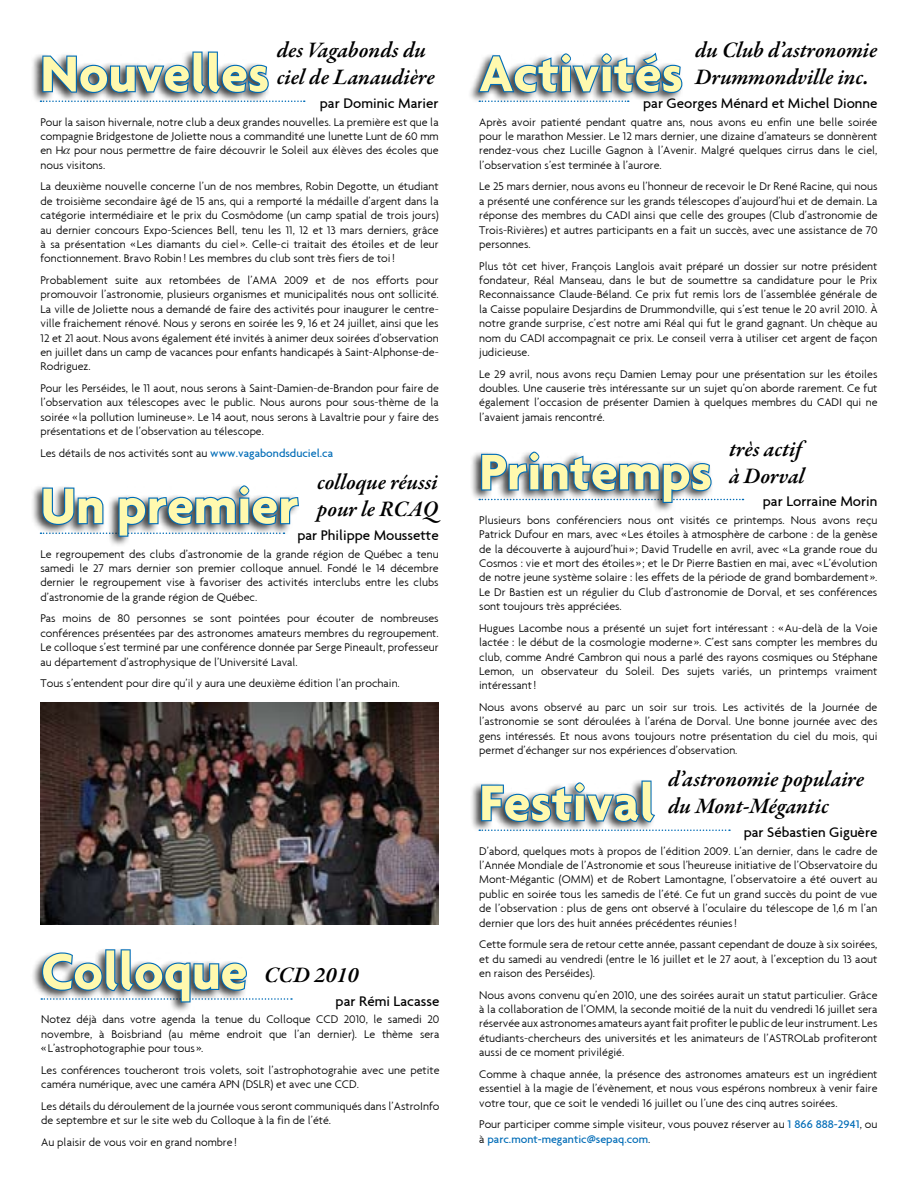
<style>
.page{position:relative;width:918px;height:1188px;background:#fff}
.page>*{position:absolute;margin:0;border:0;box-sizing:border-box;transform-origin:0 0}
.t1{font:700 54px "Agenda";color:#fff9ae}
.t2{font:italic 600 22.5px/27px "Garamond Premr Pro";color:#000}
.t3{font:500 15px "Agenda";color:#000}
.t4{font:300 12px/14.4px "Agenda";color:#000;text-align:justify}
.s1{font-weight:500;color:#006cb7}
</style>
<div class="page">
<div style="left:31px;top:50px;width:239px;height:53px;background:#000;opacity:.75"></div>
<svg style="left:41px;top:50px;width:229px;height:45px"></svg>
<div style="left:467px;top:50px;width:216px;height:53px;background:#000;opacity:.75"></div>
<svg style="left:476px;top:50px;width:207px;height:44px"></svg>
<svg style="left:40px;top:101px;width:265px;height:1px"></svg>
<svg style="left:479px;top:101px;width:150px;height:1px"></svg>
<div style="left:470px;top:450px;width:243px;height:63px;background:#000;opacity:.75"></div>
<svg style="left:479px;top:450px;width:264px;height:54px"></svg>
<div style="left:31px;top:484px;width:269px;height:63px;background:#000;opacity:.75"></div>
<svg style="left:40px;top:484px;width:260px;height:54px"></svg>
<img style="left:40px;top:702px;width:399px;height:223px">
<div style="left:31px;top:948px;width:217px;height:64px;background:#000;opacity:.75"></div>
<svg style="left:41px;top:948px;width:251px;height:56px"></svg>
<div style="left:470px;top:779px;width:186px;height:53px;background:#000;opacity:.75"></div>
<svg style="left:480px;top:779px;width:176px;height:45px"></svg>
<svg style="left:479px;top:830px;width:251px;height:1px"></svg>
<h2 class="t2" style="left:277px;top:38px;width:160px">des Vagabonds du ciel de Lanaudière</h2>
<p class="t4" style="left:40px;top:114px;width:400px">Pour la saison hivernale, notre club a deux grandes nouvelles. La première est que la compagnie Bridgestone de Joliette nous a commandité une lunette Lunt de 60 mm en H pour nous permettre de faire découvrir le Soleil aux élèves des écoles que nous visitons.</p>
<p class="t4" style="left:40px;top:179px;width:400px">La deuxième nouvelle concerne l’un de nos membres, Robin Degotte, un étudiant de troisième secondaire âgé de 15 ans, qui a remporté la médaille d’argent dans la catégorie intermédiaire et le prix du Cosmôdome (un camp spatial de trois jours) au dernier concours Expo-Sciences Bell, tenu les 11, 12 et 13 mars derniers, grâce à sa présentation « Les diamants du ciel ». Celle-ci traitait des étoiles et de leur fonctionnement. Bravo Robin ! Les membres du club sont très fiers de toi !</p>
<p class="t4" style="left:41px;top:273px;width:400px">Probablement suite aux retombées de l’AMA 2009 et de nos efforts pour promouvoir l’astronomie, plusieurs organismes et municipalités nous ont sollicité.<br>La ville de Joliette nous a demandé de faire des activités pour inaugurer le centre&shy;ville fraichement rénové. Nous y serons en soirée les 9, 16 et 24 juillet, ainsi que les 12 et 21 aout. Nous avons également été invités à animer deux soirées d’observation en juillet dans un camp de vacances pour enfants handicapés à Saint-Alphonse-de-Rodriguez.</p>
<p class="t4" style="left:40px;top:381px;width:400px">Pour les Perséides, le 11 aout, nous serons à Saint-Damien-de-Brandon pour faire de l’observation aux télescopes avec le public. Nous aurons pour sous-thème de la soirée « la pollution lumineuse ». Le 14 aout, nous serons à Lavaltrie pour y faire des présentations et de l’observation au télescope.</p>
<p class="t4" style="left:40px;top:446px;width:294px">Les détails de nos activités sont au <span class="s1">www.vagabondsduciel.ca</span></p>
<h2 class="t2" style="left:695px;top:38px;width:184px">du Club d’astronomie<br>Drummondville inc.</h2>
<h1 class="t1" style="left:40px;top:41px;width:230px">Nouvelles</h1>
<h1 class="t1" style="left:479px;top:41px;width:205px">Activités</h1>
<p class="t3" style="left:320px;top:94px;width:120px">par Dominic Marier</p>
<p class="t3" style="left:643px;top:94px;width:236px">par Georges Ménard et Michel Dionne</p>
<p class="t4" style="left:479px;top:114px;width:400px">Après avoir patienté pendant quatre ans, nous avons eu enfin une belle soirée pour le marathon Messier. Le 12 mars dernier, une dizaine d’amateurs se donnèrent rendez-vous chez Lucille Gagnon à l’Avenir. Malgré quelques cirrus dans le ciel, l’observation s’est terminée à l’aurore.</p>
<p class="t4" style="left:479px;top:179px;width:400px">Le 25 mars dernier, nous avons eu l’honneur de recevoir le Dr René Racine, qui nous a présenté une conférence sur les grands télescopes d’aujourd’hui et de demain. La réponse des membres du CADI ainsi que celle des groupes (Club d’astronomie de Trois-Rivières) et autres participants en a fait un succès, avec une assistance de 70 personnes.</p>
<p class="t4" style="left:479px;top:258px;width:400px">Plus tôt cet hiver, François Langlois avait préparé un dossier sur notre président fondateur, Réal Manseau, dans le but de soumettre sa candidature pour le Prix Reconnaissance Claude-Béland. Ce prix fut remis lors de l’assemblée générale de la Caisse populaire Desjardins de Drummondville, qui s’est tenue le 20 avril 2010. À notre grande surprise, c’est notre ami Réal qui fut le grand gagnant. Un chèque au nom du CADI accompagnait ce prix. Le conseil verra à utiliser cet argent de façon judicieuse.</p>
<p class="t4" style="left:479px;top:366px;width:400px">Le 29 avril, nous avons reçu Damien Lemay pour une présentation sur les étoiles doubles. Une causerie très intéressante sur un sujet qu’on aborde rarement. Ce fut également l’occasion de présenter Damien à quelques membres du CADI qui ne l’avaient jamais rencontré.</p>
<h2 class="t2" style="left:729px;top:436px;width:77px">très actif à Dorval</h2>
<h1 class="t1" style="left:479px;top:439px;width:234px">Printemps</h1>
<h2 class="t2" style="left:317px;top:470px;width:123px">colloque réussi pour le RCAQ</h2>
<h1 class="t1" style="left:40px;top:473px;width:260px">Un premier</h1>
<p class="t3" style="left:763px;top:492px;width:116px">par Lorraine Morin</p>
<p class="t4" style="left:479px;top:513px;width:400px">Plusieurs bons conférenciers nous ont visités ce printemps. Nous avons reçu Patrick Dufour en mars, avec « Les étoiles à atmosphère de carbone : de la genèse de la découverte à aujourd’hui » ; David Trudelle en avril, avec « La grande roue du Cosmos : vie et mort des étoiles » ; et le Dr Pierre Bastien en mai, avec « L’évolution de notre jeune système solaire : les effets de la période de grand bombardement ».<br>Le Dr Bastien est un régulier du Club d’astronomie de Dorval, et ses conférences sont toujours très appréciées.</p>
<p class="t4" style="left:479px;top:621px;width:400px">Hugues Lacombe nous a présenté un sujet fort intéressant : «Au-delà de la Voie lactée : le début de la cosmologie moderne ». C’est sans compter les membres du club, comme André Cambron qui nous a parlé des rayons cosmiques ou Stéphane Lemon, un observateur du Soleil. Des sujets variés, un printemps vraiment intéressant!</p>
<p class="t4" style="left:479px;top:700px;width:400px">Nous avons observé au parc un soir sur trois. Les activités de la Journée de l’astronomie se sont déroulées à l’aréna de Dorval. Une bonne journée avec des gens intéressés. Et nous avons toujours notre présentation du ciel du mois, qui permet d’échanger sur nos expériences d’observation.</p>
<p class="t3" style="left:297px;top:526px;width:143px">par Philippe Moussette</p>
<p class="t4" style="left:40px;top:546px;width:400px">Le regroupement des clubs d’astronomie de la grande région de Québec a tenu samedi le 27 mars dernier son premier colloque annuel. Fondé le 14 décembre dernier le regroupement vise à favoriser des activités interclubs entre les clubs d’astronomie de la grande région de Québec.</p>
<p class="t4" style="left:40px;top:611px;width:400px">Pas moins de 80 personnes se sont pointées pour écouter de nombreuses conférences présentées par des astronomes amateurs membres du regroupement.<br>Le colloque s’est terminé par une conférence donnée par Serge Pineault, professeur au département d’astrophysique de l’Université Laval.</p>
<p class="t4" style="left:40px;top:676px;width:361px">Tous s’entendent pour dire qu’il y aura une deuxième édition l’an prochain.</p>
<h1 class="t1" style="left:41px;top:938px;width:208px">Colloque</h1>
<h2 class="t2" style="left:264px;top:963px;width:96px">CCD 2010</h2>
<p class="t4" style="left:41px;top:1012px;width:400px">Notez déjà dans votre agenda la tenue du Colloque CCD 2010, le samedi 20 novembre, à Boisbriand (au même endroit que l’an dernier). Le thème sera « L’astrophotographie pour tous ».</p>
<p class="t4" style="left:41px;top:1063px;width:400px">Les conférences toucheront trois volets, soit l’astrophotograhie avec une petite caméra numérique, avec une caméra APN (DSLR) et avec une CCD.</p>
<p class="t4" style="left:41px;top:1099px;width:400px">Les détails du déroulement de la journée vous seront communiqués dans l’AstroInfo de septembre et sur le site web du Colloque à la fin de l’été.</p>
<p class="t4" style="left:41px;top:1135px;width:197px">Au plaisir de vous voir en grand nombre !</p>
<p class="t3" style="left:336px;top:992px;width:105px">par Rémi Lacasse</p>
<h2 class="t2" style="left:668px;top:767px;width:198px">d’astronomie populaire du Mont-Mégantic</h2>
<p class="t4" style="left:479px;top:843px;width:400px">D’abord, quelques mots à propos de l’édition 2009. L’an dernier, dans le cadre de l’Année Mondiale de l’Astronomie et sous l’heureuse initiative de l’Observatoire du Mont-Mégantic (OMM) et de Robert Lamontagne, l’observatoire a été ouvert au public en soirée tous les samedis de l’été. Ce fut un grand succès du point de vue de l’observation : plus de gens ont observé à l’oculaire du télescope de 1,6 m l’an dernier que lors des huit années précédentes réunies!</p>
<p class="t4" style="left:479px;top:937px;width:400px">Cette formule sera de retour cette année, passant cependant de douze à six soirées, et du samedi au vendredi (entre le 16 juillet et le 27 aout, à l’exception du 13 aout en raison des Perséides).</p>
<p class="t4" style="left:479px;top:987px;width:400px">Nous avons convenu qu’en 2010, une des soirées aurait un statut particulier. Grâce à la collaboration de l’OMM, la seconde moitié de la nuit du vendredi 16 juillet sera réservée aux astronomes amateurs ayant fait profiter le public de leur instrument. Les étudiants-chercheurs des universités et les animateurs de l’ASTROLab profiteront aussi de ce moment privilégié.</p>
<p class="t4" style="left:479px;top:1067px;width:400px">Comme à chaque année, la présence des astronomes amateurs est un ingrédient essentiel à la magie de l’évènement, et nous vous espérons nombreux à venir faire votre tour, que ce soit le vendedi 16 juillet ou l’une des cinq autres soirées.</p>
<p class="t4" style="left:479px;top:1117px;width:400px">Pour participer comme simple visiteur, vous pouvez réserver au <span class="s1">1 866 888‑2941</span>, ou à <span class="s1">parc.mont-megantic@sepaq.com</span>.</p>
<h1 class="t1" style="left:479px;top:770px;width:177px">Festival</h1>
<p class="t3" style="left:744px;top:823px;width:135px">par Sébastien Giguère</p>
</div>
